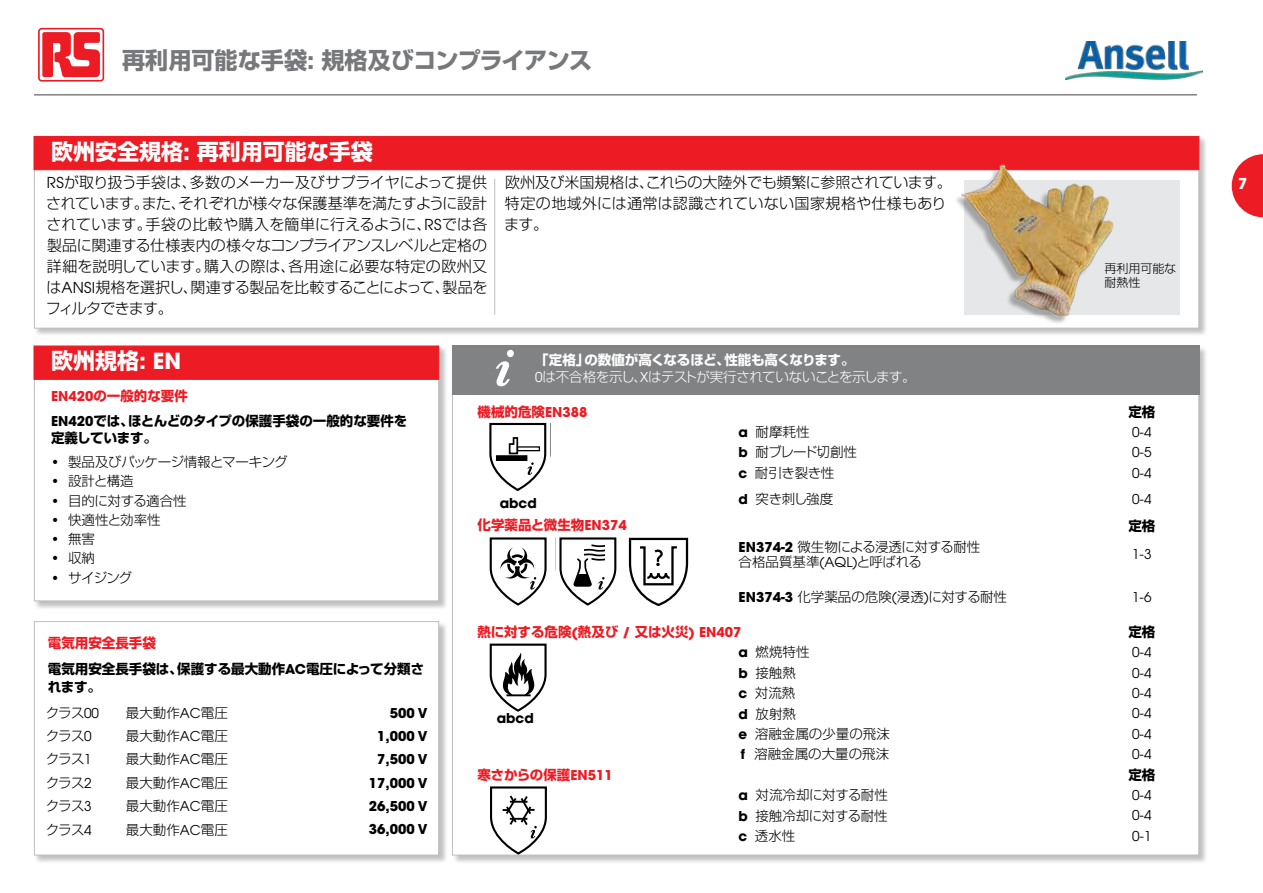
<style>
.page{position:relative;width:1263px;height:893px;background:#fff}
.page>*{position:absolute;margin:0;border:0;box-sizing:border-box;transform-origin:0 0}
.t1{font:700 23.1px "Shin Go Pro";color:#77787b}
.t2{font:700 22.05px "Shin Go Pro";color:#fff}
.t3{font:300 15px/21px "Shin Go Pro";color:#000;text-align:justify}
.t4{font:700 15px "ITC Avant Garde Std";color:#fff}
.t5{font:300 13.5px "Shin Go Pro";color:#000}
.t6{font:700 13.5px/24.8px "Shin Go Pro";color:#000}
.t7{font:300 13.5px/17.2px "Shin Go Pro";letter-spacing:-.04em;color:#fff}
.t8{font:700 13.5px "Shin Go Pro";color:#ed1b23}
.t9{font:13.5px "ITC Avant Garde Std";color:#000}
.t10{font:700 13.5px "ITC Avant Garde Std";color:#000}
.t11{font:300 13.5px/15px "Shin Go Pro";letter-spacing:-.02em;color:#000}
.t12{font:300 13.5px "Shin Go Pro";letter-spacing:-.035em;color:#000}
.t13{font:700 13.5px "Shin Go Pro";letter-spacing:-.02em;color:#ed1b23}
.t14{font:300 13.5px "Shin Go Pro";letter-spacing:-.025em;color:#000}
.t15{font:300 13.5px "Shin Go Pro";letter-spacing:-.045em;color:#000}
.t16{font:700 13.5px "Shin Go Pro";letter-spacing:-.03em;color:#000}
.t17{font:300 12px/13.5px "Shin Go Pro";color:#000}
.s1{font-family:"ITC Avant Garde Std"}
.s2{font-family:"ITC Avant Garde Std";font-weight:400}
.s3{font-weight:700}
.s4{font-family:"ITC Avant Garde Std";color:#ed1b23}
.s5{color:#ed1b23}
.s6{font-weight:300}
.s7{font-family:"ITC Avant Garde Std";font-weight:700}
</style>
<div class="page">
<svg style="left:38px;top:27px;width:67px;height:55px"></svg>
<img style="left:1065px;top:42px;width:137px;height:37px">
<hr style="left:34px;top:94px;width:1163px;height:2px;background:#808284">
<div style="left:34px;top:345px;width:414px;height:265px;background:#000;opacity:.25"></div>
<div style="left:34px;top:346px;width:405px;height:255px;background:#fff;border:1px solid #bcbec0"></div>
<div style="left:34px;top:621px;width:414px;height:243px;background:#000;opacity:.25"></div>
<div style="left:34px;top:621px;width:405px;height:234px;background:#fff;border:1px solid #bcbec0"></div>
<div style="left:452px;top:346px;width:756px;height:518px;background:#000;opacity:.25"></div>
<div style="left:452px;top:346px;width:747px;height:509px;background:#fff;border:1px solid #bcbec0"></div>
<div style="left:34px;top:346px;width:405px;height:34px;background:#ed1b23;border:1px solid #ed1b23"></div>
<div style="left:452px;top:346px;width:747px;height:49px;background:#808284"></div>
<svg style="left:1232px;top:154px;width:31px;height:63px"></svg>
<svg style="left:489px;top:422px;width:58px;height:69px"></svg>
<svg style="left:486px;top:786px;width:65px;height:68px"></svg>
<svg style="left:496px;top:350px;width:18px;height:36px"></svg>
<svg style="left:559px;top:537px;width:58px;height:69px"></svg>
<svg style="left:489px;top:643px;width:58px;height:69px"></svg>
<svg style="left:489px;top:537px;width:58px;height:69px"></svg>
<svg style="left:628px;top:537px;width:61px;height:69px"></svg>
<div style="left:34px;top:136px;width:1174px;height:201px;background:#000;opacity:.25"></div>
<div style="left:34px;top:136px;width:1165px;height:192px;background:#fff;border:1px solid #bcbec0"></div>
<div style="left:34px;top:136px;width:1165px;height:34px;background:#ed1b23;border:1px solid #ed1b23"></div>
<div style="left:964px;top:181px;width:215px;height:134px;background:#e6e7e8"></div>
<hr style="left:494px;top:179px;width:1px;height:136px;background:#bcbec0">
<img style="left:952px;top:164px;width:172px;height:159px">
<h1 class="t1" style="left:122px;top:42px;width:472px">再利用可能な手袋<span class="s1">:</span> 規格及びコンプライアンス</h1>
<h2 class="t2" style="left:51px;top:134px;width:323px">欧州安全規格<span class="s1">:</span> 再利用可能な手袋</h2>
<p class="t3" style="left:46px;top:170px;width:443px"><span class="s2">RS</span>が取り扱う手袋は、多数のメーカー及びサプライヤによって提供されています。また、それぞれが様々な保護基準を満たすように設計されています。手袋の比較や購入を簡単に行えるように、<span class="s2">RS</span>では各製品に関連する仕様表内の様々なコンプライアンスレベルと定格の詳細を説明しています。購入の際は、各用途に必要な特定の欧州又は<span class="s2">ANSI</span>規格を選択し、関連する製品を比較することによって、製品をフィルタできます。</p>
<p class="t3" style="left:504px;top:170px;width:449px;text-align:left">欧州及び米国規格は、これらの大陸外でも頻繁に参照されています。特定の地域外には通常は認識されていない国家規格や仕様もあります。</p>
<h2 class="t2" style="left:51px;top:344px;width:132px">欧州規格<span class="s1">: EN</span></h2>
<p class="t7" style="left:535px;top:350px;width:382px"><span class="s3">「定格」の数値が高くなるほど、性能も高くなります。<br></span><span class="s2">0</span>は不合格を示し、<span class="s2">X</span>はテストが実行されていないことを示します。</p>
<p class="t17" style="left:1104px;top:261px;width:73px">再利用可能な耐熱性</p>
<p class="t6" style="left:51px;top:382px;width:358px"><span class="s4">EN420</span><span class="s5">の一般的な要件<br></span><span class="s1">EN420</span>では、ほとんどのタイプの保護手袋の一般的な要件を</p>
<p class="t16" style="left:51px;top:427px;width:108px">定義しています。</p>
<p class="t12" style="left:51px;top:451px;width:238px"><span class="s2">•</span> 製品及びパッケージ情報とマーキング</p>
<p class="t5" style="left:51px;top:470px;width:84px"><span class="s2">•</span> 設計と構造</p>
<p class="t14" style="left:51px;top:489px;width:137px"><span class="s2">•</span> 目的に対する適合性</p>
<p class="t5" style="left:51px;top:509px;width:111px"><span class="s2">•</span> 快適性と効率性</p>
<p class="t5" style="left:51px;top:528px;width:46px"><span class="s2">•</span> 無害</p>
<p class="t5" style="left:51px;top:547px;width:46px"><span class="s2">•</span> 収納</p>
<p class="t5" style="left:51px;top:566px;width:83px"><span class="s2">•</span> サイジング</p>
<p class="t6" style="left:48px;top:628px;width:378px;line-height:26.2px"><span class="s5">電気用安全長手袋<br></span>電気用安全長手袋は、保護する最大動作<span class="s1">AC</span>電圧によって分類さ</p>
<p class="t6" style="left:46px;top:672px;width:57px;line-height:26.7px">れます。<span class="s6">クラス</span><span class="s2">00</span></p>
<p class="t5" style="left:126px;top:702px;width:103px">最大動作<span class="s2">AC</span>電圧</p>
<p class="t10" style="left:390px;top:704px;width:39px">500 V</p>
<p class="t5" style="left:46px;top:725px;width:47px">クラス<span class="s2">0</span></p>
<p class="t5" style="left:126px;top:725px;width:103px">最大動作<span class="s2">AC</span>電圧</p>
<p class="t10" style="left:377px;top:727px;width:52px">1,000 V</p>
<p class="t5" style="left:46px;top:748px;width:47px">クラス<span class="s2">1</span></p>
<p class="t5" style="left:126px;top:748px;width:103px">最大動作<span class="s2">AC</span>電圧</p>
<p class="t10" style="left:377px;top:750px;width:52px">7,500 V</p>
<p class="t5" style="left:46px;top:772px;width:47px">クラス<span class="s2">2</span></p>
<p class="t5" style="left:126px;top:772px;width:103px">最大動作<span class="s2">AC</span>電圧</p>
<p class="t10" style="left:369px;top:774px;width:60px">17,000 V</p>
<p class="t5" style="left:46px;top:795px;width:47px">クラス<span class="s2">3</span></p>
<p class="t5" style="left:126px;top:795px;width:103px">最大動作<span class="s2">AC</span>電圧</p>
<p class="t10" style="left:369px;top:797px;width:60px">26,500 V</p>
<p class="t5" style="left:46px;top:818px;width:47px">クラス<span class="s2">4</span></p>
<p class="t5" style="left:126px;top:818px;width:103px">最大動作<span class="s2">AC</span>電圧</p>
<p class="t10" style="left:369px;top:820px;width:60px">36,000 V</p>
<p class="t8" style="left:478px;top:401px;width:111px">機械的危険<span class="s1">EN388</span></p>
<p class="t6" style="left:1128px;top:398px;width:28px">定格</p>
<p class="t5" style="left:739px;top:421px;width:72px"><span class="s7">a</span> 耐摩耗性</p>
<p class="t9" style="left:1132px;top:423px;width:21px">0-4</p>
<p class="t15" style="left:739px;top:441px;width:120px"><span class="s7">b</span> 耐ブレード切創性</p>
<p class="t9" style="left:1132px;top:444px;width:21px">0-5</p>
<p class="t5" style="left:739px;top:461px;width:97px"><span class="s7">c</span> 耐引き裂き性</p>
<p class="t9" style="left:1132px;top:464px;width:21px">0-4</p>
<p class="t5" style="left:739px;top:487px;width:96px"><span class="s7">d</span> 突き刺し強度</p>
<p class="t9" style="left:1132px;top:490px;width:21px">0-4</p>
<p class="t8" style="left:478px;top:514px;width:151px">化学薬品と微生物<span class="s1">EN374</span></p>
<p class="t6" style="left:1128px;top:512px;width:28px">定格</p>
<p class="t11" style="left:739px;top:537px;width:243px"><span class="s7">EN374-2</span> 微生物による浸透に対する耐性合格品質基準<span class="s2">(AQL)</span>と呼ばれる</p>
<p class="t9" style="left:1132px;top:546px;width:21px">1-3</p>
<p class="t5" style="left:739px;top:586px;width:270px"><span class="s7">EN374-3</span> 化学薬品の危険<span class="s2">(</span>浸透<span class="s2">)</span>に対する耐性</p>
<p class="t9" style="left:1132px;top:588px;width:21px">1-6</p>
<p class="t8" style="left:478px;top:621px;width:265px">熱に対する危険<span class="s1">(</span>熱及び <span class="s1">/</span> 又は火災<span class="s1">) EN407</span></p>
<p class="t6" style="left:1128px;top:618px;width:28px">定格</p>
<p class="t5" style="left:739px;top:641px;width:72px"><span class="s7">a</span> 燃焼特性</p>
<p class="t9" style="left:1132px;top:644px;width:21px">0-4</p>
<p class="t5" style="left:739px;top:662px;width:59px"><span class="s7">b</span> 接触熱</p>
<p class="t9" style="left:1132px;top:664px;width:21px">0-4</p>
<p class="t5" style="left:739px;top:682px;width:58px"><span class="s7">c</span> 対流熱</p>
<p class="t9" style="left:1132px;top:685px;width:21px">0-4</p>
<p class="t5" style="left:739px;top:702px;width:59px"><span class="s7">d</span> 放射熱</p>
<p class="t9" style="left:1132px;top:705px;width:21px">0-4</p>
<p class="t5" style="left:739px;top:723px;width:153px"><span class="s7">e</span> 溶融金属の少量の飛沫</p>
<p class="t9" style="left:1132px;top:725px;width:21px">0-4</p>
<p class="t5" style="left:741px;top:743px;width:150px"><span class="s7">f</span> 溶融金属の大量の飛沫</p>
<p class="t9" style="left:1132px;top:746px;width:21px">0-4</p>
<p class="t13" style="left:478px;top:764px;width:137px">寒さからの保護<span class="s1">EN511</span></p>
<p class="t6" style="left:1128px;top:761px;width:28px">定格</p>
<p class="t5" style="left:739px;top:784px;width:151px"><span class="s7">a</span> 対流冷却に対する耐性</p>
<p class="t9" style="left:1132px;top:787px;width:21px">0-4</p>
<p class="t5" style="left:739px;top:804px;width:151px"><span class="s7">b</span> 接触冷却に対する耐性</p>
<p class="t9" style="left:1132px;top:807px;width:21px">0-4</p>
<p class="t5" style="left:739px;top:825px;width:58px"><span class="s7">c</span> 透水性</p>
<p class="t9" style="left:1132px;top:827px;width:21px">0-1</p>
<p class="t10" style="left:500px;top:494px;width:39px">abcd</p>
<p class="t10" style="left:497px;top:709px;width:39px">abcd</p>
<p class="t4" style="left:1238px;top:173px;width:11px">7</p>
</div>
